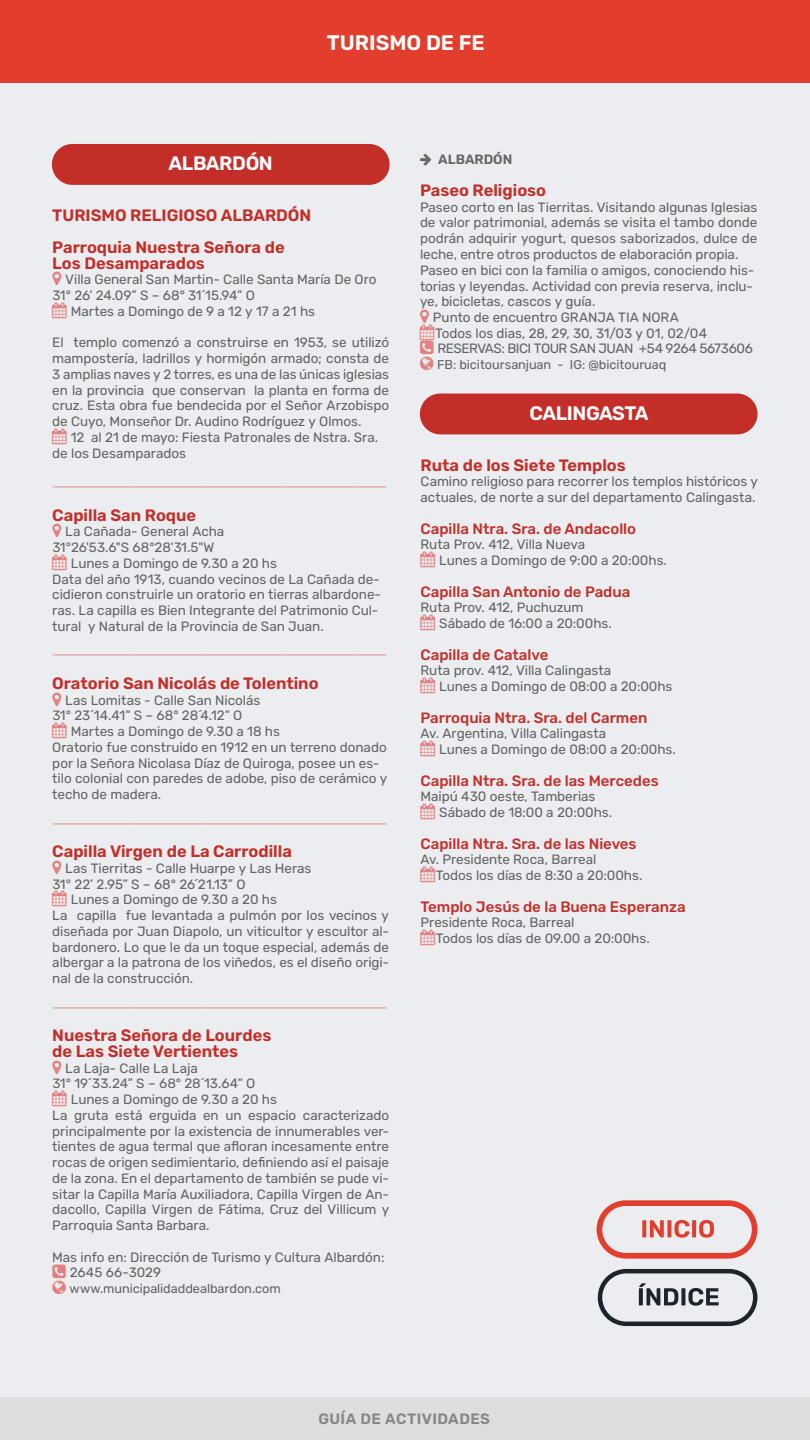
<style>
.page{position:relative;width:810px;height:1440px;background:#ebedf0}
.page>*{position:absolute;margin:0;border:0;box-sizing:border-box;transform-origin:0 0}
.t1{font:600 21px "Rubik";color:#fff}
.t2{font:600 19.5px "Rubik";letter-spacing:-.02em;color:#fff}
.t3{font:600 16.5px/31.5px "Rubik";color:#c42e29}
.t4{font:500 15px "Rubik";color:#c42e29}
.t5{font:600 15px "Rubik";letter-spacing:.025em;color:#878787}
.t6{font:13.5px/15.8px "Rubik";letter-spacing:-.005em;color:#646363}
.t7{font:13.5px "Rubik";letter-spacing:-.035em;color:#646363}
.t8{font:600 13.5px "Rubik";color:#666665}
.t9{font:12.75px "Rubik";letter-spacing:-.005em;color:#646363}
.t10{font:9px "Minion Pro";color:#d95754}
</style>
<div class="page">
<div style="left:0;top:1397px;width:810px;height:43px;background:#dedede"></div>
<div style="left:0;top:0;width:810px;height:82px;background:#e33d2e"></div>
<div style="left:598px;top:1269px;width:159px;height:57px;border:4px solid #1d242c;border-radius:26px"></div>
<svg style="left:639px;top:1283px;width:80px;height:23px"></svg>
<div style="left:420px;top:394px;width:338px;height:40px;background:#c42e29;border-radius:20px"></div>
<div style="left:52px;top:144px;width:338px;height:41px;background:#c42e29;border-radius:20px"></div>
<div style="left:597px;top:1200px;width:160px;height:59px;border:6px solid #e33d2e;border-radius:26px"></div>
<svg style="left:642px;top:1220px;width:72px;height:18px"></svg>
<h1 class="t1" style="left:327px;top:31px;width:160px">TURISMO DE FE</h1>
<h2 class="t2" style="left:169px;top:153px;width:106px">ALBARDÓN</h2>
<p class="t3" style="left:52px;top:200px;width:261px">TURISMO RELIGIOSO ALBARDÓN<br>Parroquia Nuestra Señora de</p>
<p class="t3" style="left:52px;top:248px;width:154px">Los Desamparados</p>
<p class="t6" style="left:65px;top:272px;width:313px">Villa General San Martin- Calle Santa María De Oro</p>
<p class="t6" style="left:52px;top:288px;width:204px">31° 26’ 24.09” S – 68° 31´15.94” O</p>
<p class="t6" style="left:71px;top:304px;width:246px">Martes a Domingo de 9 a 12 y 17 a 21 hs</p>
<p class="t6" style="left:52px;top:335px;width:338px;text-align:justify">El templo comenzó a construirse en 1953, se utilizó mampostería, ladrillos y hormigón armado; consta de 3 amplias naves y 2 torres, es una de las únicas iglesias en la provincia que conservan la planta en forma de cruz. Esta obra fue bendecida por el Señor Arzobispo de Cuyo, Monseñor Dr. Audino Rodríguez y Olmos.</p>
<p class="t6" style="left:52px;top:430px;width:328px;text-indent:19px">12 al 21 de mayo: Fiesta Patronales de Nstra. Sra. de los Desamparados</p>
<p class="t10" style="left:52px;top:481px;width:336px">-------------------------------------------------------------------------------------------------------------------------------------------------------------------------------------------------------</p>
<p class="t3" style="left:52px;top:500px;width:145px">Capilla San Roque</p>
<p class="t6" style="left:65px;top:524px;width:161px">La Cañada- General Acha</p>
<p class="t6" style="left:52px;top:540px;width:164px">31°26'53.6"S 68°28'31.5"W</p>
<p class="t6" style="left:71px;top:556px;width:208px">Lunes a Domingo de 9.30 a 20 hs</p>
<p class="t6" style="left:52px;top:571px;width:329px">Data del año 1913, cuando vecinos de La Cañada de-</p>
<p class="t6" style="left:52px;top:587px;width:330px">cidieron construirle un oratorio en tierras albardone-</p>
<p class="t6" style="left:52px;top:603px;width:328px">ras. La capilla es Bien Integrante del Patrimonio Cul-</p>
<p class="t6" style="left:52px;top:619px;width:273px">tural y Natural de la Provincia de San Juan.</p>
<p class="t10" style="left:52px;top:649px;width:336px">-------------------------------------------------------------------------------------------------------------------------------------------------------------------------------------------------------</p>
<p class="t3" style="left:52px;top:668px;width:268px">Oratorio San Nicolás de Tolentino</p>
<p class="t6" style="left:52px;top:692px;width:209px;text-indent:13px">Las Lomitas - Calle San Nicolás<br>31° 23´14.41” S – 68° 28´4.12” O</p>
<p class="t6" style="left:52px;top:724px;width:336px;text-indent:19px">Martes a Domingo de 9.30 a 18 hs<br>Oratorio fue construido en 1912 en un terreno donado por la Señora Nicolasa Díaz de Quiroga, posee un es&shy;tilo colonial con paredes de adobe, piso de cerámico y techo de madera.</p>
<p class="t10" style="left:52px;top:817px;width:336px">-------------------------------------------------------------------------------------------------------------------------------------------------------------------------------------------------------</p>
<p class="t3" style="left:52px;top:836px;width:241px">Capilla Virgen de La Carrodilla</p>
<p class="t6" style="left:65px;top:861px;width:248px">Las Tierritas - Calle Huarpe y Las Heras</p>
<p class="t6" style="left:52px;top:876px;width:195px">31° 22’ 2.95” S – 68° 26´21.13” O</p>
<p class="t6" style="left:71px;top:892px;width:208px">Lunes a Domingo de 9.30 a 20 hs</p>
<p class="t6" style="left:52px;top:908px;width:338px">La capilla fue levantada a pulmón por los vecinos y</p>
<p class="t6" style="left:52px;top:924px;width:338px">diseñada por Juan Diapolo, un viticultor y escultor al-</p>
<p class="t6" style="left:52px;top:939px;width:338px">bardonero. Lo que le da un toque especial, además de</p>
<p class="t6" style="left:52px;top:955px;width:338px">albergar a la patrona de los viñedos, es el diseño origi-</p>
<p class="t6" style="left:52px;top:971px;width:143px">nal de la construcción.</p>
<p class="t10" style="left:52px;top:1001px;width:336px">-------------------------------------------------------------------------------------------------------------------------------------------------------------------------------------------------------</p>
<p class="t3" style="left:52px;top:1028px;width:220px;line-height:15.8px">Nuestra Señora de Lourdes de Las Siete Vertientes</p>
<p class="t6" style="left:65px;top:1061px;width:134px">La Laja- Calle La Laja</p>
<p class="t6" style="left:52px;top:1076px;width:205px">31° 19´33.24” S – 68° 28´13.64” O</p>
<p class="t6" style="left:71px;top:1092px;width:208px">Lunes a Domingo de 9.30 a 20 hs</p>
<p class="t6" style="left:52px;top:1108px;width:338px">La gruta está erguida en un espacio caracterizado</p>
<p class="t6" style="left:52px;top:1124px;width:338px">principalmente por la existencia de innumerables ver-</p>
<p class="t6" style="left:52px;top:1139px;width:338px">tientes de agua termal que afloran incesamente entre</p>
<p class="t6" style="left:52px;top:1155px;width:338px">rocas de origen sedimientario, definiendo así el paisaje</p>
<p class="t6" style="left:52px;top:1171px;width:338px">de la zona. En el departamento de también se pude vi-</p>
<p class="t6" style="left:52px;top:1187px;width:338px">sitar la Capilla María Auxiliadora, Capilla Virgen de An-</p>
<p class="t6" style="left:52px;top:1202px;width:338px">dacollo, Capilla Virgen de Fátima, Cruz del Villicum y</p>
<p class="t6" style="left:52px;top:1218px;width:159px">Parroquia Santa Barbara.</p>
<p class="t6" style="left:70px;top:1250px;width:316px;text-indent:-17px">Mas info en: Dirección de Turismo y Cultura Albardón:<br>2645 66-3029</p>
<p class="t9" style="left:70px;top:1282px;width:213px">www.municipalidaddealbardon.com</p>
<p class="t8" style="left:438px;top:152px;width:76px">ALBARDÓN</p>
<p class="t3" style="left:420px;top:175px;width:128px">Paseo Religioso</p>
<p class="t6" style="left:420px;top:200px;width:339px">Paseo corto en las Tierritas. Visitando algunas Iglesias</p>
<p class="t6" style="left:420px;top:215px;width:339px">de valor patrimonial, además se visita el tambo donde</p>
<p class="t6" style="left:420px;top:231px;width:339px">podrán adquirir yogurt, quesos saborizados, dulce de</p>
<p class="t6" style="left:420px;top:247px;width:320px">leche, entre otros productos de elaboración propia.</p>
<p class="t6" style="left:420px;top:263px;width:336px">Paseo en bici con la familia o amigos, conociendo his-</p>
<p class="t6" style="left:420px;top:278px;width:335px">torias y leyendas. Actividad con previa reserva, inclu-</p>
<p class="t6" style="left:420px;top:294px;width:177px">ye, bicicletas, cascos y guía.</p>
<p class="t6" style="left:433px;top:310px;width:247px">Punto de encuentro GRANJA TIA NORA</p>
<p class="t6" style="left:435px;top:326px;width:273px">Todos los dias, 28, 29, 30, 31/03 y 01, 02/04</p>
<p class="t7" style="left:437px;top:341px;width:317px">RESERVAS: BICI TOUR SAN JUAN +54 9264 5673606</p>
<p class="t9" style="left:437px;top:358px;width:231px">FB: bicitoursanjuan - IG: @bicitouruaq</p>
<h2 class="t2" style="left:529px;top:402px;width:120px">CALINGASTA</h2>
<p class="t3" style="left:421px;top:450px;width:207px">Ruta de los Siete Templos</p>
<p class="t6" style="left:421px;top:474px;width:339px">Camino religioso para recorrer los templos históricos y actuales, de norte a sur del departamento Calingasta.</p>
<p class="t4" style="left:421px;top:520px;width:217px">Capilla Ntra. Sra. de Andacollo</p>
<p class="t6" style="left:439px;top:537px;width:229px;text-indent:-19px">Ruta Prov. 412, Villa Nueva<br>Lunes a Domingo de 9:00 a 20:00hs.</p>
<p class="t4" style="left:421px;top:583px;width:211px">Capilla San Antonio de Padua</p>
<p class="t6" style="left:439px;top:600px;width:174px;text-indent:-19px">Ruta Prov. 412, Puchuzum<br>Sábado de 16:00 a 20:00hs.</p>
<p class="t4" style="left:421px;top:646px;width:129px">Capilla de Catalve</p>
<p class="t6" style="left:439px;top:663px;width:235px;text-indent:-19px">Ruta prov. 412, Villa Calingasta<br>Lunes a Domingo de 08:00 a 20:00hs</p>
<p class="t4" style="left:421px;top:709px;width:228px">Parroquia Ntra. Sra. del Carmen</p>
<p class="t6" style="left:439px;top:726px;width:238px;text-indent:-19px">Av. Argentina, Villa Calingasta<br>Lunes a Domingo de 08:00 a 20:00hs.</p>
<p class="t4" style="left:421px;top:772px;width:240px">Capilla Ntra. Sra. de las Mercedes</p>
<p class="t6" style="left:439px;top:789px;width:175px;text-indent:-19px">Maipú 430 oeste, Tamberias<br>Sábado de 18:00 a 20:00hs.</p>
<p class="t4" style="left:421px;top:835px;width:218px">Capilla Ntra. Sra. de las Nieves</p>
<p class="t6" style="left:436px;top:852px;width:208px;text-indent:-15px">Av. Presidente Roca, Barreal<br>Todos los días de 8:30 a 20:00hs.</p>
<p class="t4" style="left:421px;top:898px;width:267px">Templo Jesús de la Buena Esperanza</p>
<p class="t6" style="left:436px;top:915px;width:215px;text-indent:-15px">Presidente Roca, Barreal<br>Todos los días de 09.00 a 20:00hs.</p>
<p class="t5" style="left:318px;top:1411px;width:173px">GUÍA DE ACTIVIDADES</p>
</div>
